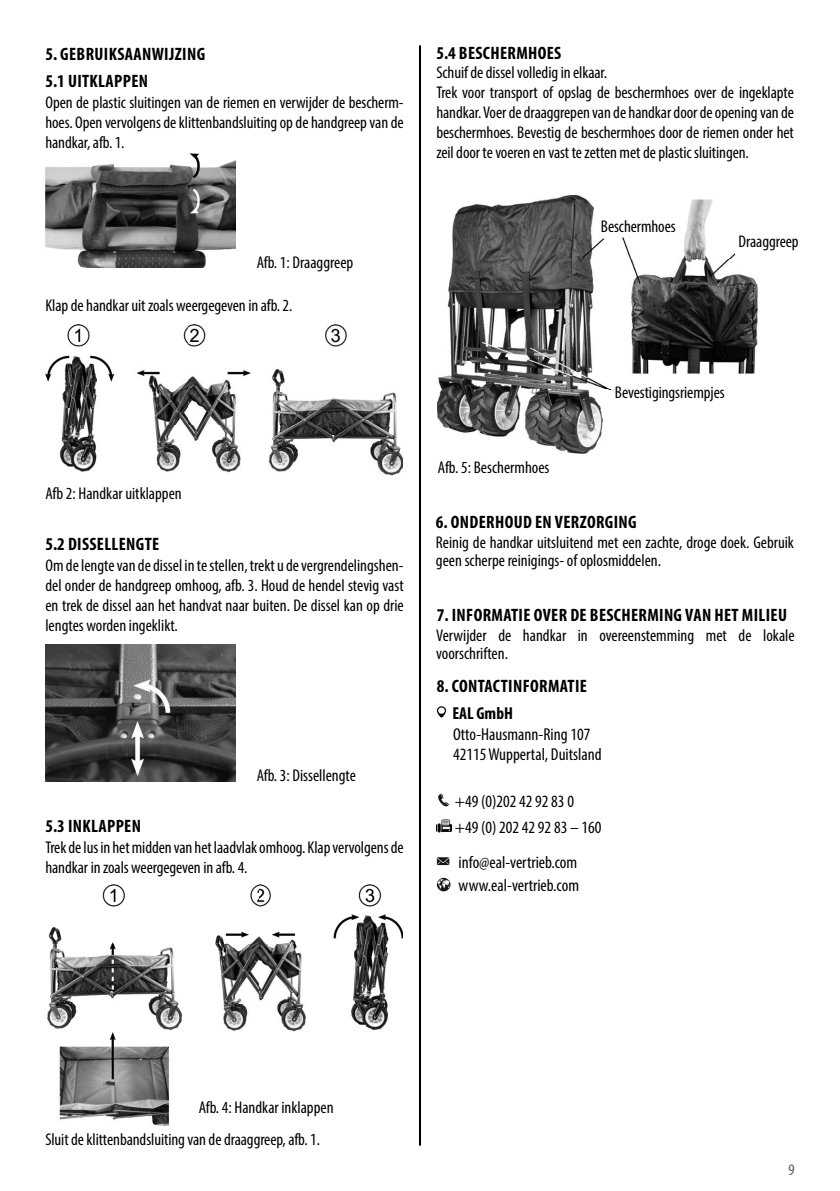
<style>
.page{position:relative;width:840px;height:1191px;background:#fff}
.page>*{position:absolute;margin:0;border:0;box-sizing:border-box;transform-origin:0 0}
.t1{font:700 condensed 18px "Myriad Pro";letter-spacing:.02em;color:#000}
.t2{font:condensed 17.2px/20.8px "Myriad Pro";color:#000}
.t3{font:700 condensed 17.2px "Myriad Pro";color:#000}
.t4{font:condensed 17px/20px "Myriad Pro";letter-spacing:-.005em;color:#000}
.t5{font:condensed 16px "Myriad Pro";color:#575757}
</style>
<div class="page">
<hr style="left:419px;top:45px;width:2px;height:1100px;background:#000">
<svg style="left:436px;top:706px;width:10px;height:11px"></svg>
<svg style="left:438px;top:793px;width:11px;height:13px"></svg>
<svg style="left:436px;top:857px;width:13px;height:8px"></svg>
<svg style="left:436px;top:878px;width:14px;height:13px"></svg>
<img style="left:436px;top:819px;width:15px;height:14px">
<img style="left:45px;top:153px;width:190px;height:115px">
<img style="left:45px;top:325px;width:358px;height:150px">
<img style="left:45px;top:645px;width:190px;height:136px">
<img style="left:47px;top:884px;width:356px;height:241px">
<img style="left:437px;top:195px;width:321px;height:259px">
<div style="left:614px;top:385px;width:108px;height:22px;background:#fff"></div>
<div style="left:593px;top:222px;width:68px;height:13px;background:#fff"></div>
<div style="left:734px;top:231px;width:63px;height:23px;background:#fff"></div>
<p class="t1" style="left:45px;top:42px;width:161px">5. GEBRUIKSAANWIJZING</p>
<p class="t4" style="left:45px;top:92px;width:359px;text-align:justify">Open de plastic sluitingen van de riemen en verwijder de bescherm&shy;hoes. Open vervolgens de klittenbandsluiting op de handgreep van de handkar, afb. 1.</p>
<p class="t1" style="left:45px;top:69px;width:104px">5.1 UITKLAPPEN</p>
<p class="t4" style="left:256px;top:252px;width:98px">Afb. 1: Draaggreep</p>
<p class="t4" style="left:45px;top:295px;width:248px">Klap de handkar uit zoals weergegeven in afb. 2.</p>
<p class="t4" style="left:45px;top:483px;width:138px">Afb 2: Handkar uitklappen</p>
<p class="t1" style="left:45px;top:533px;width:115px">5.2 DISSELLENGTE</p>
<p class="t4" style="left:45px;top:555px;width:359px;text-align:justify">Om de lengte van de dissel in te stellen, trekt u de vergrendelingshen&shy;del onder de handgreep omhoog, afb. 3. Houd de hendel stevig vast en trek de dissel aan het handvat naar buiten. De dissel kan op drie lengtes worden ingeklikt.</p>
<p class="t4" style="left:256px;top:765px;width:101px">Afb. 3: Dissellengte</p>
<p class="t1" style="left:45px;top:814px;width:97px">5.3 INKLAPPEN</p>
<p class="t4" style="left:45px;top:837px;width:359px">Trek de lus in het midden van het laadvlak omhoog. Klap vervolgens de handkar in zoals weergegeven in afb. 4.</p>
<p class="t1" style="left:436px;top:42px;width:126px">5.4 BESCHERMHOES</p>
<p class="t4" style="left:436px;top:62px;width:359px">Schuif de dissel volledig in elkaar.<br>Trek voor transport of opslag de beschermhoes over de ingeklapte handkar. Voer de draaggrepen van de handkar door de opening van de beschermhoes. Bevestig de beschermhoes door de riemen onder het zeil door te voeren en vast te zetten met de plastic sluitingen.</p>
<p class="t4" style="left:600px;top:216px;width:76px">Beschermhoes</p>
<p class="t4" style="left:738px;top:231px;width:62px">Draaggreep</p>
<p class="t4" style="left:437px;top:457px;width:113px">Afb. 5: Beschermhoes</p>
<p class="t4" style="left:614px;top:382px;width:111px">Bevestigingsriempjes</p>
<p class="t1" style="left:435px;top:511px;width:202px">6. ONDERHOUD EN VERZORGING</p>
<p class="t4" style="left:435px;top:533px;width:359px;line-height:18px">Reinig de handkar uitsluitend met een zachte, droge doek. Gebruik geen scherpe reinigings- of oplosmiddelen.</p>
<p class="t1" style="left:436px;top:604px;width:351px">7. INFORMATIE OVER DE BESCHERMING VAN HET MILIEU</p>
<p class="t4" style="left:436px;top:626px;width:360px;line-height:18px">Verwijder de handkar in overeenstemming met de lokale voorschriften.</p>
<p class="t1" style="left:436px;top:674px;width:151px">8. CONTACTINFORMATIE</p>
<p class="t3" style="left:452px;top:702px;width:62px">EAL GmbH</p>
<p class="t2" style="left:453px;top:723px;width:150px">Otto-Hausmann-Ring 107<br>42115 Wuppertal, Duitsland</p>
<p class="t2" style="left:454px;top:790px;width:121px">+49 (0)202 42 92 83 0</p>
<p class="t2" style="left:454px;top:816px;width:148px">+49 (0) 202 42 92 83 – 160</p>
<p class="t2" style="left:458px;top:850px;width:122px;line-height:23.4px">info@eal-vertrieb.com www.eal-vertrieb.com</p>
<p class="t4" style="left:198px;top:1097px;width:136px">Afb. 4: Handkar inklappen</p>
<p class="t4" style="left:45px;top:1129px;width:276px">Sluit de klittenbandsluiting van de draaggreep, afb. 1.</p>
<p class="t5" style="left:788px;top:1159px;width:8px">9</p>
</div>
